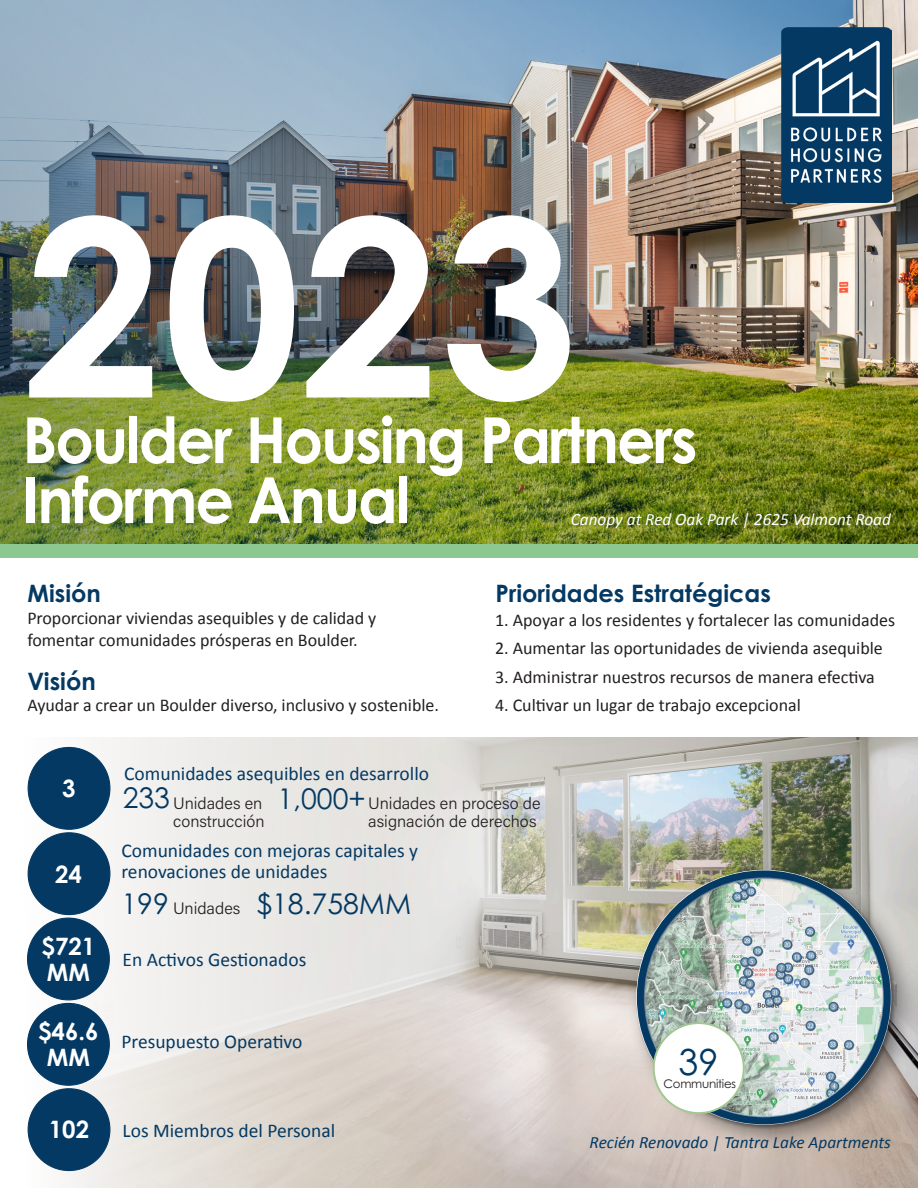
<style>
.page{position:relative;width:918px;height:1188px;background:#fff}
.page>*{position:absolute;margin:0;border:0;box-sizing:border-box;transform-origin:0 0}
.bulleted_list_-_maroon_dots{font:700 247.5px "Century Gothic Pro";color:#fff}
.t1{font:700 63.6px "Century Gothic Pro";letter-spacing:-.03em;color:#fff;scale:.94 1}
.t2{font:36px "Century Gothic Pro";color:#043963}
.t3{font:28.5px "Century Gothic Pro";color:#043963}
.bulleted_list_-_maroon_dots-2{font:700 24px "Century Gothic Pro";color:#043963}
.t4{font:700 24px/25.5px "Century Gothic Pro";color:#fff;text-align:center}
.t5{font:19.5px "Calibri";color:#043963}
.bulleted_list_-_maroon_dots-3{font:18px/21.6px "Calibri";letter-spacing:-.005em;color:#231f20}
.bulleted_list_-_maroon_dots-4{font:italic 17.25px "Calibri";color:#043963}
.bulleted_list_-_maroon_dots-5{font:italic 17.25px "Calibri";color:#fff}
.t6{font:300 16.5px/18px "Acumin Pro";color:#231f20}
.t7{font:11.85px "Century Gothic Pro";letter-spacing:-.02em;color:#231f20}
</style>
<div class="page">
<svg style="left:27px;top:737px;width:891px;height:451px"></svg>
<img style="left:0;top:0;width:918px;height:544px">
<img style="left:782px;top:27px;width:109px;height:175px">
<div style="left:0;top:544px;width:918px;height:14px;background:#8cc990"></div>
<div style="left:627px;top:861px;width:291px;height:290px;background:#231f20;opacity:.5"></div>
<div style="left:636px;top:870px;width:261px;height:260px;background:#231f20;opacity:.29"></div>
<div style="left:637px;top:870px;width:254px;height:254px;border:7px solid #043963;border-radius:50%"></div>
<div style="left:654px;top:1023px;width:90px;height:90px;background:#fff;border-radius:50%"></div>
<div style="left:653px;top:1022px;width:92px;height:92px;border:2px solid #a0c890;border-radius:50%"></div>
<div style="left:28px;top:1089px;width:82px;height:82px;background:#043963;border-radius:50%"></div>
<div style="left:28px;top:1088px;width:82px;height:83px;border:1px solid #043963;border-radius:50%"></div>
<div style="left:28px;top:1003px;width:81px;height:82px;background:#043963;border-radius:50%"></div>
<div style="left:27px;top:1003px;width:83px;height:83px;border:1px solid #043963;border-radius:50%"></div>
<div style="left:28px;top:918px;width:81px;height:82px;background:#043963;border-radius:50%"></div>
<div style="left:27px;top:918px;width:83px;height:82px;border:1px solid #043963;border-radius:50%"></div>
<div style="left:28px;top:833px;width:82px;height:82px;background:#043963;border-radius:50%"></div>
<div style="left:28px;top:832px;width:82px;height:83px;border:1px solid #043963;border-radius:50%"></div>
<div style="left:28px;top:747px;width:82px;height:82px;background:#043963;border-radius:50%"></div>
<div style="left:28px;top:747px;width:82px;height:83px;border:1px solid #043963;border-radius:50%"></div>
<p class="bulleted_list_-_maroon_dots" style="left:24px;top:153px;width:556px">2023</p>
<p class="t1" style="left:22px;top:400px;width:720px">Boulder Housing Partners</p>
<p class="t1" style="left:22px;top:460px;width:414px">Informe Anual</p>
<p class="bulleted_list_-_maroon_dots-5" style="left:571px;top:507px;width:322px">Canopy at Red Oak Park | 2625 Valmont Road</p>
<p class="bulleted_list_-_maroon_dots-2" style="left:28px;top:579px;width:75px">Misión</p>
<p class="bulleted_list_-_maroon_dots-3" style="left:27px;top:607px;width:350px">Proporcionar viviendas asequibles y de calidad y fomentar comunidades prósperas en Boulder.</p>
<p class="bulleted_list_-_maroon_dots-2" style="left:27px;top:666px;width:70px">Visión</p>
<p class="bulleted_list_-_maroon_dots-3" style="left:27px;top:694px;width:413px">Ayudar a crear un Boulder diverso, inclusivo y sostenible.</p>
<p class="bulleted_list_-_maroon_dots-2" style="left:495px;top:579px;width:277px">Prioridades Estratégicas</p>
<p class="bulleted_list_-_maroon_dots-3" style="left:495px;top:608px;width:402px">1. Apoyar a los residentes y fortalecer las comunidades</p>
<p class="bulleted_list_-_maroon_dots-3" style="left:495px;top:637px;width:389px">2. Aumentar las oportunidades de vivienda asequible</p>
<p class="bulleted_list_-_maroon_dots-3" style="left:495px;top:665px;width:381px">3. Administrar nuestros recursos de manera efectiva</p>
<p class="bulleted_list_-_maroon_dots-3" style="left:495px;top:694px;width:307px">4. Cultivar un lugar de trabajo excepcional</p>
<p class="t4" style="left:62px;top:775px;width:15px">3</p>
<p class="t4" style="left:55px;top:861px;width:28px">24</p>
<p class="t4" style="left:42px;top:933px;width:55px;text-align:left">$721<br>MM</p>
<p class="t4" style="left:38px;top:1019px;width:62px">$46.6<br>MM</p>
<p class="t5" style="left:124px;top:760px;width:306px">Comunidades asequibles en desarrollo</p>
<p class="t3" style="left:123px;top:781px;width:49px">233</p>
<p class="t6" style="left:173px;top:793px;width:93px">Unidades en construcción</p>
<p class="t3" style="left:277px;top:782px;width:90px">1,000+</p>
<p class="t6" style="left:368px;top:794px;width:174px">Unidades en proceso de asignación de derechos</p>
<p class="t5" style="left:121px;top:837px;width:298px">Comunidades con mejoras capitales y</p>
<p class="t5" style="left:121px;top:858px;width:207px">renovaciones de unidades</p>
<p class="t3" style="left:256px;top:886px;width:157px">$18.758MM</p>
<p class="t3" style="left:121px;top:886px;width:49px">199</p>
<p class="t6" style="left:173px;top:899px;width:69px">Unidades</p>
<p class="t5" style="left:123px;top:946px;width:185px">En Activos Gestionados</p>
<p class="t5" style="left:121px;top:1028px;width:183px">Presupuesto Operativo</p>
<p class="t4" style="left:49px;top:1117px;width:42px">102</p>
<p class="t5" style="left:123px;top:1117px;width:214px">Los Miembros del Personal</p>
<p class="t2" style="left:678px;top:1040px;width:41px">39</p>
<p class="t7" style="left:663px;top:1077px;width:74px">Communities</p>
<p class="bulleted_list_-_maroon_dots-4" style="left:590px;top:1130px;width:303px">Recién Renovado | Tantra Lake Apartments</p>
</div>
